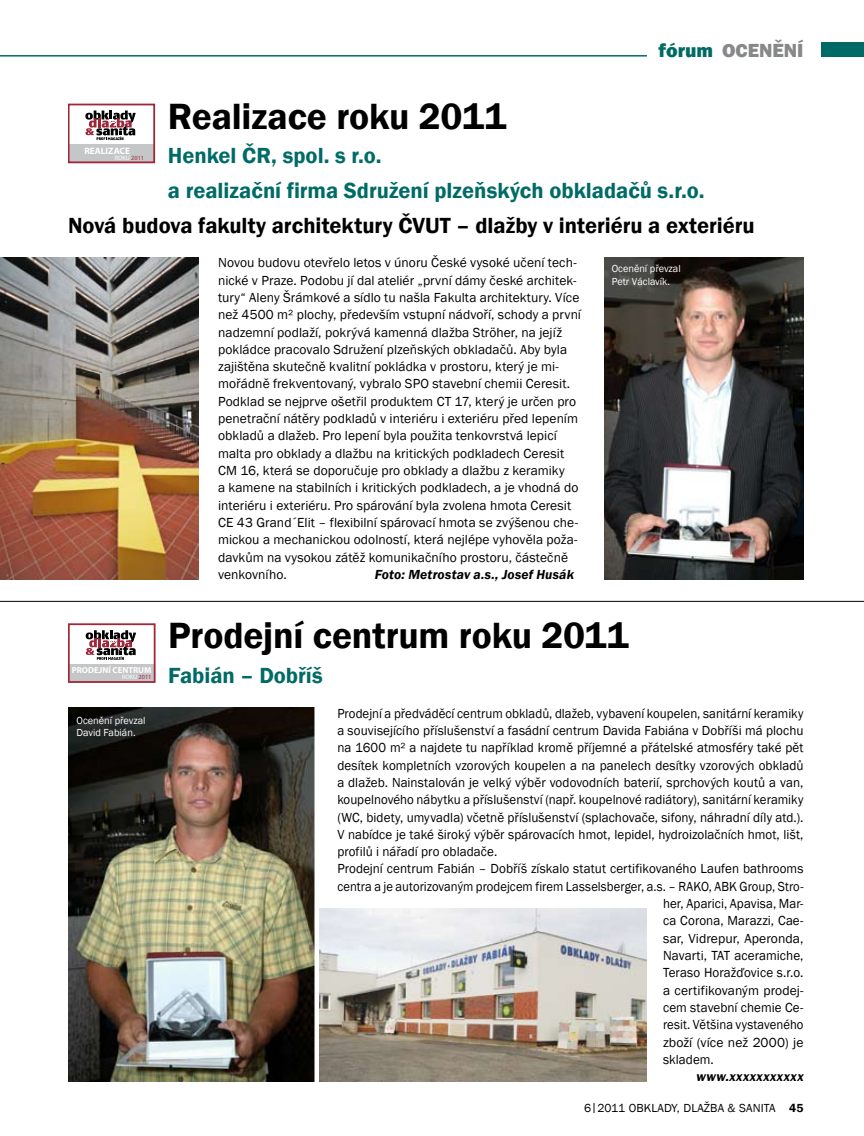
<style>
.page{position:relative;width:864px;height:1136px;background:#fff}
.page>*{position:absolute;margin:0;border:0;box-sizing:border-box;transform-origin:0 0}
.t1{font:600 37.5px "Franklin Gothic";letter-spacing:-.005em;color:#000}
.t2{font:600 22.5px/34.7px "Franklin Gothic";color:#006b66}
.t3{font:600 22.5px "Franklin Gothic";color:#000}
.t4{font:800 19.5px "Franklin Gothic";color:#87888a}
.t5{font:13.5px/17.2px "Franklin Gothic";letter-spacing:.005em;color:#000}
.t6{font:13.5px "Franklin Gothic";letter-spacing:.005em;color:#000;scale:.96 1}
.t7{font:13.5px "Franklin Gothic";letter-spacing:.005em;color:#000;scale:.95 1}
.t8{font:13.5px "Franklin Gothic";letter-spacing:.005em;color:#000;scale:.93 1}
.t9{font:italic 600 13.5px "Franklin Gothic";letter-spacing:.02em;color:#000}
.t10{font:13.5px "Franklin Gothic";letter-spacing:.005em;color:#000;scale:.94 1}
.t11{font:italic 600 13.5px "Franklin Gothic";letter-spacing:.045em;color:#000}
.t12{font:12px "Franklin Gothic";letter-spacing:.01em;color:#000}
.t13{font:10.5px/12.6px "Franklin Gothic";color:#fff}
.t14{font:700 9.3px "Myriad Pro";color:#fff}
.t15{font:700 8.7px "Myriad Pro";color:#fff}
.t16{font:6.3px "Myriad Pro";color:#fff}
.s1{color:#006b66}
.s2{color:#a0273a}
.s3{font-weight:600}
</style>
<div class="page">
<div style="left:821px;top:42px;width:42px;height:15px;background:#006b66"></div>
<hr style="left:0;top:55px;width:646px;height:2px;background:#006b66">
<hr style="left:0;top:601px;width:863px;height:1px;background:#000">
<div style="left:68px;top:144px;width:86px;height:18px;background:#c5c6c8"></div>
<div style="left:68px;top:104px;width:87px;height:59px;border:2px solid #a0273a"></div>
<svg style="left:85px;top:110px;width:51px;height:30px"></svg>
<img style="left:604px;top:257px;width:199px;height:322px">
<img style="left:0;top:257px;width:199px;height:322px">
<div style="left:69px;top:664px;width:85px;height:17px;background:#c5c6c8"></div>
<div style="left:68px;top:623px;width:87px;height:59px;border:2px solid #a0273a"></div>
<svg style="left:86px;top:630px;width:50px;height:29px"></svg>
<img style="left:68px;top:707px;width:246px;height:374px">
<img style="left:319px;top:908px;width:326px;height:173px">
<h3 class="t4" style="left:658px;top:37px;width:147px"><span class="s1">FÓRUM</span> OCENĚNÍ</h3>
<h1 class="t1" style="left:168px;top:93px;width:340px">Realizace roku 2011</h1>
<h2 class="t2" style="left:168px;top:139px;width:538px">Henkel ČR, spol. s r.o.<br>a realizační firma Sdružení plzeňských obkladačů s.r.o.</h2>
<h2 class="t3" style="left:68px;top:211px;width:687px">Nová budova fakulty architektury ČVUT – dlažby v interiéru a exteriéru</h2>
<p class="t5" style="left:218px;top:254px;width:364px">Novou budovu otevřelo letos v únoru České vysoké učení tech&shy;nické v Praze. Podobu jí dal ateliér „první dámy české architek&shy;tury“ Aleny Šrámkové a sídlo tu našla Fakulta architektury. Více než 4500 m² plochy, především vstupní nádvoří, schody a první nadzemní podlaží, pokrývá kamenná dlažba Ströher, na jejíž pokládce pracovalo Sdružení plzeňských obkladačů. Aby byla zajištěna skutečně kvalitní pokládka v prostoru, který je mi&shy;mořádně frekventovaný, vybralo SPO stavební chemii Ceresit.<br>Podklad se nejprve ošetřil produktem CT 17, který je určen pro penetrační nátěry podkladů v interiéru i exteriéru před lepením obkladů a dlažeb. Pro lepení byla použita tenkovrstvá lepicí malta pro obklady a dlažbu na kritických podkladech Ceresit CM 16, která se doporučuje pro obklady a dlažbu z keramiky<br>a kamene na stabilních i kritických podkladech, a je vhodná do interiéru i exteriéru. Pro spárování byla zvolena hmota Ceresit CE 43 Grand´Elit – flexibilní spárovací hmota se zvýšenou che&shy;mickou a mechanickou odolností, která nejlépe vyhověla poža&shy;davkům na vysokou zátěž komunikačního prostoru, částečně venkovního.</p>
<p class="t14" style="left:84px;top:145px;width:47px">REALIZACE</p>
<p class="t16" style="left:115px;top:153px;width:31px">ROKU <span class="s2">2011</span></p>
<p class="t13" style="left:611px;top:263px;width:70px">Ocenění převzal<br>Petr Václavík.</p>
<p class="t9" style="left:374px;top:565px;width:201px">Foto: Metrostav a.s., Josef Husák</p>
<h1 class="t1" style="left:168px;top:612px;width:462px">Prodejní centrum roku 2011</h1>
<h2 class="t2" style="left:168px;top:658px;width:156px">Fabián – Dobříš</h2>
<p class="t7" style="left:337px;top:704px;width:492px">Prodejní a předváděcí centrum obkladů, dlažeb, vybavení koupelen, sanitární keramiky</p>
<p class="t5" style="left:337px;top:722px;width:467px">a souvisejícího příslušenství a fasádní centrum Davida Fabiána v Dobříši má plochu</p>
<p class="t5" style="left:337px;top:739px;width:467px">na 1600 m² a najdete tu například kromě příjemné a přátelské atmosféry také pět</p>
<p class="t5" style="left:337px;top:756px;width:467px">desítek kompletních vzorových koupelen a na panelech desítky vzorových obkladů</p>
<p class="t5" style="left:337px;top:774px;width:467px">a dlažeb. Nainstalován je velký výběr vodovodních baterií, sprchových koutů a van,</p>
<p class="t6" style="left:337px;top:791px;width:487px">koupelnového nábytku a příslušenství (např. koupelnové radiátory), sanitární keramiky</p>
<p class="t5" style="left:337px;top:808px;width:467px">(WC, bidety, umyvadla) včetně příslušenství (splachovače, sifony, náhradní díly atd.).</p>
<p class="t5" style="left:337px;top:825px;width:467px">V nabídce je také široký výběr spárovacích hmot, lepidel, hydroizolačních hmot, lišt,</p>
<p class="t5" style="left:337px;top:843px;width:161px">profilů i nářadí pro obladače.</p>
<p class="t5" style="left:337px;top:860px;width:467px">Prodejní centrum Fabián – Dobříš získalo statut certifikovaného Laufen bathrooms</p>
<p class="t8" style="left:337px;top:877px;width:502px">centra a je autorizovaným prodejcem firem Lasselsberger, a.s. – RAKO, ABK Group, Stro-</p>
<p class="t6" style="left:662px;top:895px;width:148px">her, Aparici, Apavisa, Mar-</p>
<p class="t5" style="left:662px;top:912px;width:142px">ca Corona, Marazzi, Cae-</p>
<p class="t5" style="left:662px;top:929px;width:142px">sar, Vidrepur, Aperonda,</p>
<p class="t5" style="left:662px;top:947px;width:142px">Navarti, TAT aceramiche,</p>
<p class="t5" style="left:662px;top:964px;width:142px">Teraso Horažďovice s.r.o.</p>
<p class="t5" style="left:662px;top:981px;width:142px">a certifikovaným prodej-</p>
<p class="t5" style="left:662px;top:999px;width:142px">cem stavební chemie Ce-</p>
<p class="t10" style="left:662px;top:1016px;width:151px">resit. Většina vystaveného</p>
<p class="t5" style="left:662px;top:1033px;width:142px">zboží (více než 2000) je</p>
<p class="t5" style="left:662px;top:1050px;width:52px">skladem.</p>
<p class="t11" style="left:696px;top:1067px;width:108px">www.xxxxxxxxxxx</p>
<p class="t15" style="left:72px;top:664px;width:81px">PRODEJNÍ CENTRUM</p>
<p class="t16" style="left:122px;top:673px;width:31px">ROKU <span class="s2">2011</span></p>
<p class="t13" style="left:77px;top:714px;width:70px">Ocenění převzal<br>David Fabián.</p>
<p class="t12" style="left:583px;top:1100px;width:221px">6|2011 OBKLADY, DLAŽBA &amp; SANITA <span class="s3">45</span></p>
</div>
